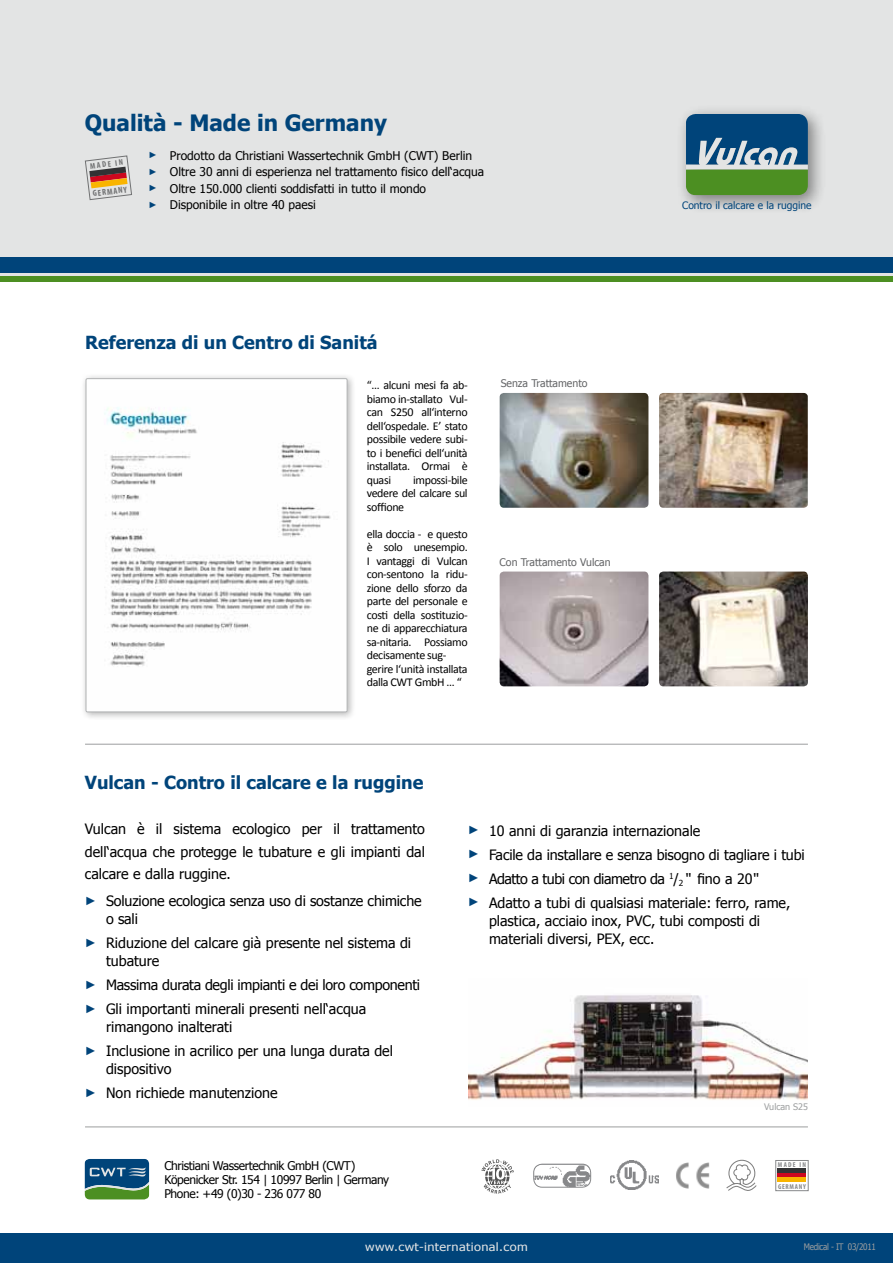
<style>
.page{position:relative;width:893px;height:1263px;background:#fff}
.page>*{position:absolute;margin:0;border:0;box-sizing:border-box;transform-origin:0 0}
.t1{font:700 22.5px "Tahoma";color:#00447a}
.t2{font:700 18px "Tahoma";color:#00447a}
.t3{font:14.25px/24px "Tahoma";color:#000}
.t4{font:14.25px/24px "Tahoma";letter-spacing:-.02em;color:#000}
.t5{font:12px/13.5px "Calibri";letter-spacing:-.03em;color:#000;text-align:justify}
.t6{font:12px/16.5px "Tahoma";color:#000}
.t7{font:12px/14.2px "Tahoma";letter-spacing:-.03em;color:#000}
.t8{font:11.55px "Tahoma";letter-spacing:.03em;color:#e3e4e4;scale:1.11 1}
.t9{font:10.5px "Tahoma";color:#646567}
.t10{font:10.2px "Tahoma";color:#00447a}
.t11{font:9px "Tahoma";letter-spacing:-.03em;color:#9c9e9f;scale:.9 1}
.t12{font:9px "Tahoma";color:#9c9e9f}
.t13{font:700 condensed 8.7px "Myriad Pro";color:#707172}
.t14{font:700 condensed 8.25px "Myriad Pro";color:#707172}
.t15{font:700 condensed 7.05px "Myriad Pro";letter-spacing:.1em;color:#87888a}
.s1{font-family:"Arial";font-size:9px;color:#00447a}
.s2{font-family:"Arial";font-size:12px;color:#00447a}
.s3{font-style:italic}
</style>
<div class="page">
<div style="left:0;top:0;width:893px;height:261px;background:#e3e4e4"></div>
<div style="left:0;top:257px;width:893px;height:18px;background:#00447a"></div>
<hr style="left:0;top:274px;width:893px;height:3px;background:#e3e4e4">
<div style="left:0;top:277px;width:893px;height:5px;background:#4c8f22"></div>
<div style="left:0;top:1233px;width:893px;height:30px;background:#00447a"></div>
<img style="left:659px;top:393px;width:149px;height:115px">
<img style="left:659px;top:571px;width:149px;height:115px">
<img style="left:500px;top:393px;width:148px;height:115px">
<img style="left:500px;top:571px;width:148px;height:115px">
<div style="left:80px;top:372px;width:275px;height:348px;background:#000;opacity:.3"></div>
<div style="left:86px;top:379px;width:261px;height:333px;background:#fff;border-radius:2px"></div>
<img style="left:104px;top:407px;width:227px;height:260px">
<div style="left:86px;top:378px;width:261px;height:334px;border:1px solid #b1b3b4;border-radius:2px"></div>
<svg style="left:85px;top:1159px;width:64px;height:40px"></svg>
<svg style="left:481px;top:1159px;width:33px;height:35px"></svg>
<img style="left:676px;top:1163px;width:33px;height:25px">
<img style="left:611px;top:1160px;width:48px;height:29px">
<svg style="left:775px;top:1160px;width:34px;height:31px"></svg>
<hr style="left:778px;top:1173px;width:28px;height:4px;background:#cd071e">
<div style="left:778px;top:1168px;width:28px;height:5px;background:#323234"></div>
<div style="left:778px;top:1177px;width:28px;height:5px;background:#f9b400"></div>
<img style="left:534px;top:1164px;width:57px;height:23px">
<div style="left:533px;top:1164px;width:58px;height:24px;border:1px solid #87888a;border-radius:9px"></div>
<svg style="left:726px;top:1160px;width:31px;height:31px"></svg>
<hr style="left:85px;top:1126px;width:723px;height:1px;background:#9c9e9f">
<div style="left:676px;top:104px;width:150px;height:109px;background:#000;opacity:.45"></div>
<svg style="left:686px;top:114px;width:122px;height:81px"></svg>
<svg style="left:85px;top:155px;width:47px;height:45px"></svg>
<hr style="left:85px;top:744px;width:723px;height:1px;background:#9c9e9f">
<img style="left:468px;top:995px;width:340px;height:105px">
<h1 class="t1" style="left:85px;top:107px;width:304px">Qualità - Made in Germany</h1>
<p class="t6" style="left:149px;top:147px;width:337px"><span class="s1">►</span> Prodotto da Christiani Wassertechnik GmbH (CWT) Berlin <span class="s1">►</span> Oltre 30 anni di esperienza nel trattamento fisico dell‘acqua <span class="s1">►</span> Oltre 150.000 clienti soddisfatti in tutto il mondo<br><span class="s1">►</span> Disponibile in oltre 40 paesi</p>
<p class="t14" style="left:90px;top:161px;width:35px;rotate:-7deg">MADE IN</p>
<p class="t13" style="left:92px;top:188px;width:36px;rotate:-7deg">GERMANY</p>
<p class="t2" style="left:85px;top:330px;width:294px">Referenza di un Centro di Sanitá</p>
<p class="t5" style="left:367px;top:378px;width:102px">“… alcuni mesi fa ab&shy;biamo in-stallato Vul&shy;can S250 all‘interno dell‘ospedale. E’ stato possibile vedere subi&shy;to i benefici dell‘unità installata. Ormai è quasi</p>
<p class="t5" style="left:367px;top:472px;width:102px;text-indent:46px">impossi-bile vedere del calcare sul soffione</p>
<p class="t5" style="left:367px;top:526px;width:102px;text-align:left">ella doccia - e questo è solo unesempio.<br>I vantaggi di Vulcan con-sentono la ridu&shy;zione dello sforzo da parte del personale e costi della sostituzio&shy;ne di apparecchiatura sa-nitaria. Possiamo decisamente sug&shy;gerire l‘unità installata dalla CWT GmbH … “</p>
<p class="t9" style="left:501px;top:376px;width:88px">Senza Trattamento</p>
<p class="t9" style="left:500px;top:555px;width:113px">Con Trattamento Vulcan</p>
<p class="t10" style="left:682px;top:199px;width:131px">Contro il calcare e la ruggine</p>
<p class="t2" style="left:85px;top:770px;width:340px">Vulcan - Contro il calcare e la ruggine</p>
<p class="t3" style="left:85px;top:817px;width:342px;line-height:22.5px;text-align:justify">Vulcan è il sistema ecologico per il trattamento dell‘acqua che protegge le tubature e gli impianti dal calcare e dalla ruggine.</p>
<p class="t3" style="left:106px;top:891px;width:317px;line-height:18px;text-indent:-21px"><span class="s2">►</span> Soluzione ecologica senza uso di sostanze chimiche o sali</p>
<p class="t3" style="left:106px;top:933px;width:307px;line-height:18px;text-indent:-21px"><span class="s2">►</span> Riduzione del calcare già presente nel sistema di tubature</p>
<p class="t4" style="left:85px;top:972px;width:337px"><span class="s2">►</span> Massima durata degli impianti e dei loro componenti <span class="s2">►</span> Gli importanti minerali presenti nell‘acqua</p>
<p class="t3" style="left:85px;top:1014px;width:310px;text-indent:21px">rimangono inalterati<br><span class="s2">►</span> Inclusione in acrilico per una lunga durata del</p>
<p class="t3" style="left:85px;top:1056px;width:194px;text-indent:21px">dispositivo<br><span class="s2">►</span> Non richiede manutenzione</p>
<p class="t3" style="left:468px;top:818px;width:338px"><span class="s2">►</span> 10 anni di garanzia internazionale<br><span class="s2">►</span> Facile da installare e senza bisogno di tagliare i tubi <span class="s2">►</span> Adatto a tubi con diametro da <sup>1</sup>/<sub>2</sub><span class="s3">“</span> fino a 20<span class="s3">“<br></span><span class="s2">►</span> Adatto a tubi di qualsiasi materiale: ferro, rame,</p>
<p class="t3" style="left:489px;top:911px;width:273px;line-height:18px">plastica, acciaio inox, PVC, tubi composti di materiali diversi, PEX, ecc.</p>
<p class="t12" style="left:764px;top:1101px;width:45px">Vulcan S25</p>
<p class="t7" style="left:164px;top:1158px;width:226px">Christiani Wassertechnik GmbH (CWT)<br>Köpenicker Str. 154 | 10997 Berlin | Germany<br>Phone: +49 (0)30 - 236 077 80</p>
<p class="t15" style="left:778px;top:1160px;width:30px">MADE IN</p>
<p class="t15" style="left:778px;top:1182px;width:29px">GERMANY</p>
<p class="t8" style="left:365px;top:1239px;width:148px">www.cwt-international.com</p>
<p class="t11" style="left:804px;top:1240px;width:82px">Medical - IT 03/2011</p>
</div>
